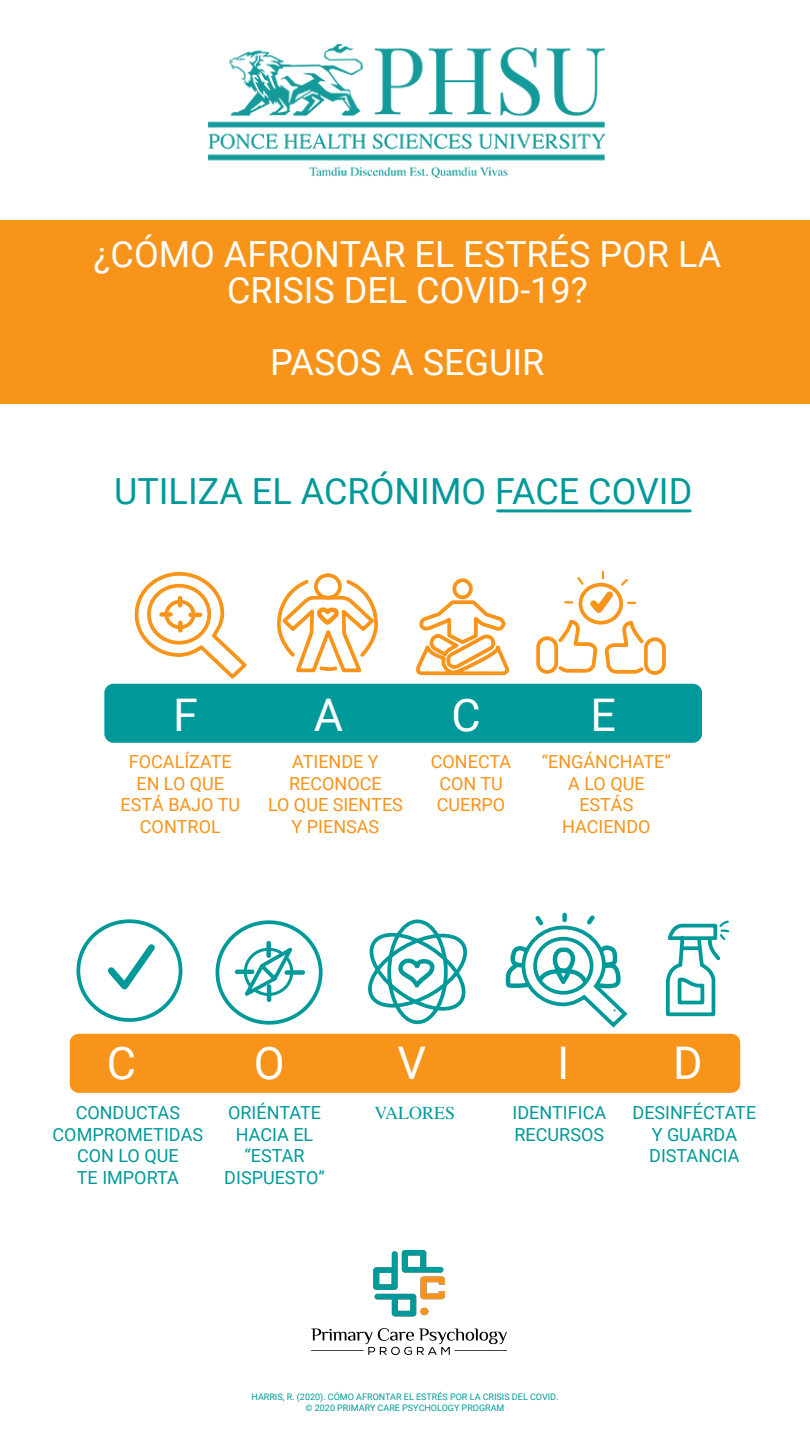
<style>
.page{position:relative;width:810px;height:1440px;background:#fff}
.page>*{position:absolute;margin:0;border:0;box-sizing:border-box;transform-origin:0 0}
.t1{font:45px "Roboto";color:#fff}
.t2{font:36px/36px "Roboto";color:#fff;text-align:center}
.t3{font:36px "Roboto";color:#099}
.t4{font:18px/21.6px "Roboto";color:#f79419;text-align:center}
.t5{font:18px/21.6px "Roboto";color:#099;text-align:center}
.t6{font:18px "Times";color:#099}
.t7{font:9px/10.8px "Roboto";color:#099;text-align:center}
</style>
<div class="page">
<svg style="left:506px;top:913px;width:122px;height:115px"></svg>
<div style="left:76px;top:919px;width:106px;height:103px;border:4px solid #099;border-radius:50%"></div>
<svg style="left:108px;top:944px;width:47px;height:46px"></svg>
<svg style="left:134px;top:572px;width:113px;height:107px"></svg>
<div style="left:165px;top:600px;width:30px;height:29px;border:4px solid #f79419;border-radius:50%"></div>
<hr style="left:178px;top:596px;width:4px;height:12px;background:#f79419;border-radius:2px">
<hr style="left:188px;top:613px;width:14px;height:4px;background:#f79419;border-radius:2px">
<div style="left:159px;top:612px;width:14px;height:5px;background:#f79419;border-radius:2px"></div>
<div style="left:178px;top:620px;width:5px;height:13px;background:#f79419;border-radius:2px"></div>
<div style="left:314px;top:573px;width:28px;height:27px;border:4px solid #f79419;border-radius:50%"></div>
<svg style="left:277px;top:577px;width:101px;height:96px"></svg>
<div style="left:216px;top:920px;width:107px;height:105px;border:4px solid #099;border-radius:50%"></div>
<div style="left:266px;top:941px;width:5px;height:17px;background:#099;border-radius:2px"></div>
<div style="left:284px;top:970px;width:21px;height:5px;background:#099;border-radius:2px"></div>
<hr style="left:235px;top:970px;width:19px;height:4px;background:#099;border-radius:2px">
<svg style="left:237px;top:944px;width:58px;height:58px"></svg>
<div style="left:536px;top:636px;width:22px;height:38px;border:4px solid #f79419;border-radius:9px"></div>
<div style="left:644px;top:637px;width:22px;height:38px;border:4px solid #f79419;border-radius:9px"></div>
<svg style="left:555px;top:571px;width:92px;height:113px"></svg>
<div style="left:452px;top:578px;width:21px;height:21px;border:4px solid #f79419;border-radius:50%"></div>
<svg style="left:415px;top:597px;width:95px;height:87px"></svg>
<svg style="left:664px;top:920px;width:65px;height:114px"></svg>
<div style="left:104px;top:684px;width:598px;height:59px;background:#099;border-radius:9px"></div>
<div style="left:0;top:220px;width:810px;height:184px;background:#f79419"></div>
<hr style="left:498px;top:509px;width:192px;height:3px;background:#099">
<div style="left:387px;top:920px;width:61px;height:104px;border:4px solid #099;border-radius:50%"></div>
<svg style="left:368px;top:925px;width:99px;height:94px"></svg>
<img style="left:209px;top:44px;width:397px;height:134px">
<img style="left:311px;top:1249px;width:196px;height:107px">
<div style="left:70px;top:1034px;width:670px;height:59px;background:#f79419;border-radius:9px"></div>
<h2 class="t2" style="left:94px;top:235px;width:629px">¿CÓMO AFRONTAR EL ESTRÉS POR LA<br>CRISIS DEL COVID-19?</h2>
<h2 class="t2" style="left:270px;top:343px;width:276px">PASOS A SEGUIR</h2>
<h2 class="t3" style="left:114px;top:466px;width:580px">UTILIZA EL ACRÓNIMO FACE COVID</h2>
<h1 class="t1" style="left:173px;top:683px;width:26px">F</h1>
<h1 class="t1" style="left:314px;top:683px;width:31px">A</h1>
<h1 class="t1" style="left:451px;top:683px;width:31px">C</h1>
<h1 class="t1" style="left:591px;top:683px;width:27px">E</h1>
<p class="t4" style="left:121px;top:750px;width:121px">FOCALÍZATE<br>EN LO QUE<br>ESTÁ BAJO TU<br>CONTROL</p>
<p class="t4" style="left:268px;top:750px;width:136px">ATIENDE Y<br>RECONOCE<br>LO QUE SIENTES<br>Y PIENSAS</p>
<p class="t4" style="left:431px;top:750px;width:82px">CONECTA<br>CON TU<br>CUERPO</p>
<p class="t4" style="left:542px;top:750px;width:130px">“ENGÁNCHATE”<br>A LO QUE<br>ESTÁS<br>HACIENDO</p>
<h1 class="t1" style="left:107px;top:1031px;width:31px">C</h1>
<h1 class="t1" style="left:254px;top:1031px;width:32px">O</h1>
<h1 class="t1" style="left:398px;top:1031px;width:30px">V</h1>
<h1 class="t1" style="left:557px;top:1031px;width:14px">I</h1>
<h1 class="t1" style="left:673px;top:1031px;width:31px">D</h1>
<p class="t5" style="left:53px;top:1101px;width:152px">CONDUCTAS<br>COMPROMETIDAS<br>CON LO QUE<br>TE IMPORTA</p>
<p class="t5" style="left:633px;top:1101px;width:125px">DESINFÉCTATE<br>Y GUARDA<br>DISTANCIA</p>
<p class="t5" style="left:228px;top:1101px;width:95px">ORIÉNTATE</p>
<p class="t6" style="left:374px;top:1096px;width:82px">VALORES</p>
<p class="t5" style="left:224px;top:1123px;width:102px">HACIA EL “ESTAR<br>DISPUESTO”</p>
<p class="t5" style="left:512px;top:1101px;width:95px;text-align:left">IDENTIFICA<br>RECURSOS</p>
<p class="t7" style="left:252px;top:1391px;width:308px">HARRIS, R. (2020). CÓMO AFRONTAR EL ESTRÉS POR LA CRISIS DEL COVID. © 2020 PRIMARY CARE PSYCHOLOGY PROGRAM</p>
</div>
